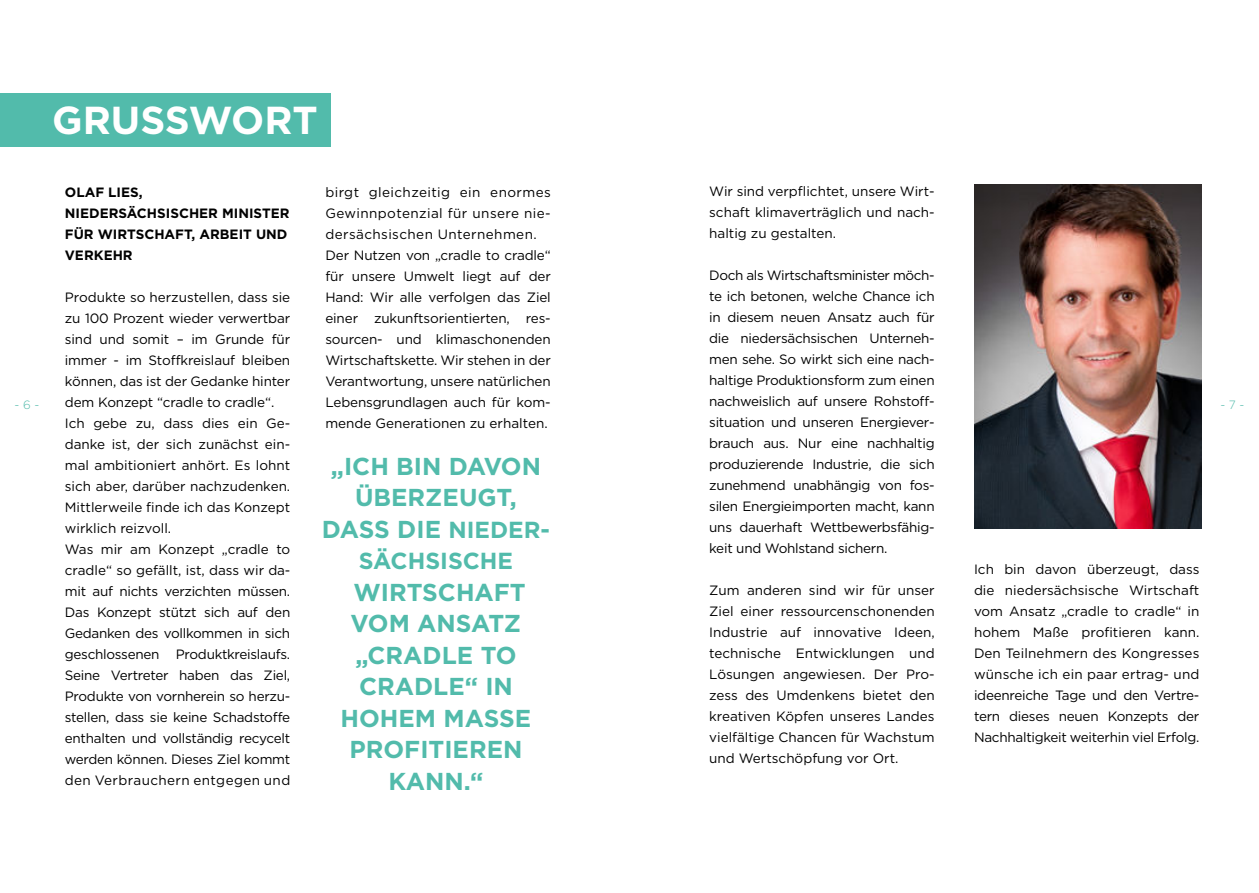
<style>
.page{position:relative;width:1259px;height:893px;background:#fff}
.page>*{position:absolute;margin:0;border:0;box-sizing:border-box;transform-origin:0 0}
.t1{font:700 39px "Gotham";color:#fff}
.t2{font:700 24.45px/31.5px "Gotham";color:#52bbab;text-align:center}
.t3{font:700 23.25px "Gotham";color:#52bbab}
.t4{font:13.5px/21px "Gotham";letter-spacing:-.01em;color:#000;text-align:justify}
.t5{font:700 13.5px/21px "Gotham";color:#000}
.t6{font:300 12px "Gotham";color:#52bbab}
.s1{font-size:23.25px}
</style>
<div class="page">
<div style="left:0;top:94px;width:330px;height:53px;background:#52bbab"></div>
<img style="left:974px;top:185px;width:227px;height:343px">
<h1 class="t1" style="left:53px;top:92px;width:267px">GRUSSWORT</h1>
<p class="t6" style="left:15px;top:399px;width:26px">- 6 -</p>
<p class="t5" style="left:65px;top:181px;width:226px">OLAF LIES,<br>NIEDERSÄCHSISCHER MINISTER<br>FÜR WIRTSCHAFT, ARBEIT UND<br>VERKEHR</p>
<p class="t4" style="left:65px;top:287px;width:227px;text-align:left">Produkte so herzustellen, dass sie zu 100 Prozent wieder verwertbar sind und somit – im Grunde für immer - im Stoffkreislauf bleiben können, das ist der Gedanke hinter dem Konzept “cradle to cradle“.<br>Ich gebe zu, dass dies ein Ge&shy;danke ist, der sich zunächst ein&shy;mal ambitioniert anhört. Es lohnt sich aber, darüber nachzudenken.<br>Mittlerweile finde ich das Konzept wirklich reizvoll.<br>Was mir am Konzept „cradle to cradle“ so gefällt, ist, dass wir da&shy;mit auf nichts verzichten müssen.<br>Das Konzept stützt sich auf den<br>Gedanken des vollkommen in sich geschlossenen Produktkreislaufs.<br>Seine Vertreter haben das Ziel,<br>Produkte von vornherein so herzu&shy;stellen, dass sie keine Schadstoffe enthalten und vollständig recycelt werden können. Dieses Ziel kommt den Verbrauchern entgegen und</p>
<p class="t4" style="left:325px;top:182px;width:227px;text-align:left">birgt gleichzeitig ein enormes Gewinnpotenzial für unsere nie&shy;dersächsischen Unternehmen.<br>Der nutzen von „cradle to cradle“ für unsere Umwelt liegt auf der Hand: Wir alle verfolgen das Ziel einer zukunftsorientierten, res&shy;sourcen- und klimaschonenden Wirtschaftskette. Wir stehen in der Verantwortung, unsere natürlichen Lebensgrundlagen auch für kom&shy;mende Generationen zu erhalten.</p>
<h2 class="t2" style="left:322px;top:450px;width:230px">„ICH BIN DAVON<br>ÜBERZEUGT,<br>DASS DIE <span class="s1">NIEDER-</span></h2>
<h3 class="t3" style="left:359px;top:548px;width:156px">SÄCHSISCHE</h3>
<h2 class="t2" style="left:340px;top:576px;width:192px">WIRTSCHAFT<br>VOM ANSATZ „CRADLE TO<br>CRADLE“ IN<br>HOHEM MASSE<br>PROFITIEREN<br>KANN.“</h2>
<p class="t4" style="left:709px;top:181px;width:227px">Wir sind verpflichtet, unsere Wirt&shy;schaft klimaverträglich und nach&shy;haltig zu gestalten.</p>
<p class="t4" style="left:709px;top:265px;width:227px">Doch als Wirtschaftsminister möch&shy;te ich betonen, welche Chance ich in diesem neuen Ansatz auch für die niedersächsischen Unterneh&shy;men sehe. So wirkt sich eine nach&shy;haltige Produktionsform zum einen nachweislich auf unsere Rohstoff&shy;situation und unseren Energiever&shy;brauch aus. nur eine nachhaltig produzierende Industrie, die sich zunehmend unabhängig von fos&shy;silen Energieimporten macht, kann uns dauerhaft Wettbewerbsfähig&shy;keit und Wohlstand sichern.</p>
<p class="t4" style="left:709px;top:580px;width:227px">Zum anderen sind wir für unser Ziel einer ressourcenschonenden Industrie auf innovative Ideen, technische Entwicklungen und Lösungen angewiesen. Der Pro&shy;zess des Umdenkens bietet den kreativen Köpfen unseres Landes vielfältige Chancen für Wachstum und Wertschöpfung vor Ort.</p>
<p class="t6" style="left:1220px;top:399px;width:26px">- 7 -</p>
<p class="t4" style="left:974px;top:559px;width:227px">Ich bin davon überzeugt, dass die niedersächsische Wirtschaft vom Ansatz „cradle to cradle“ in hohem Maße profitieren kann.<br>Den Teilnehmern des Kongresses wünsche ich ein paar ertrag- und ideenreiche Tage und den Vertre&shy;tern dieses neuen Konzepts der nachhaltigkeit weiterhin viel Erfolg.</p>
</div>
